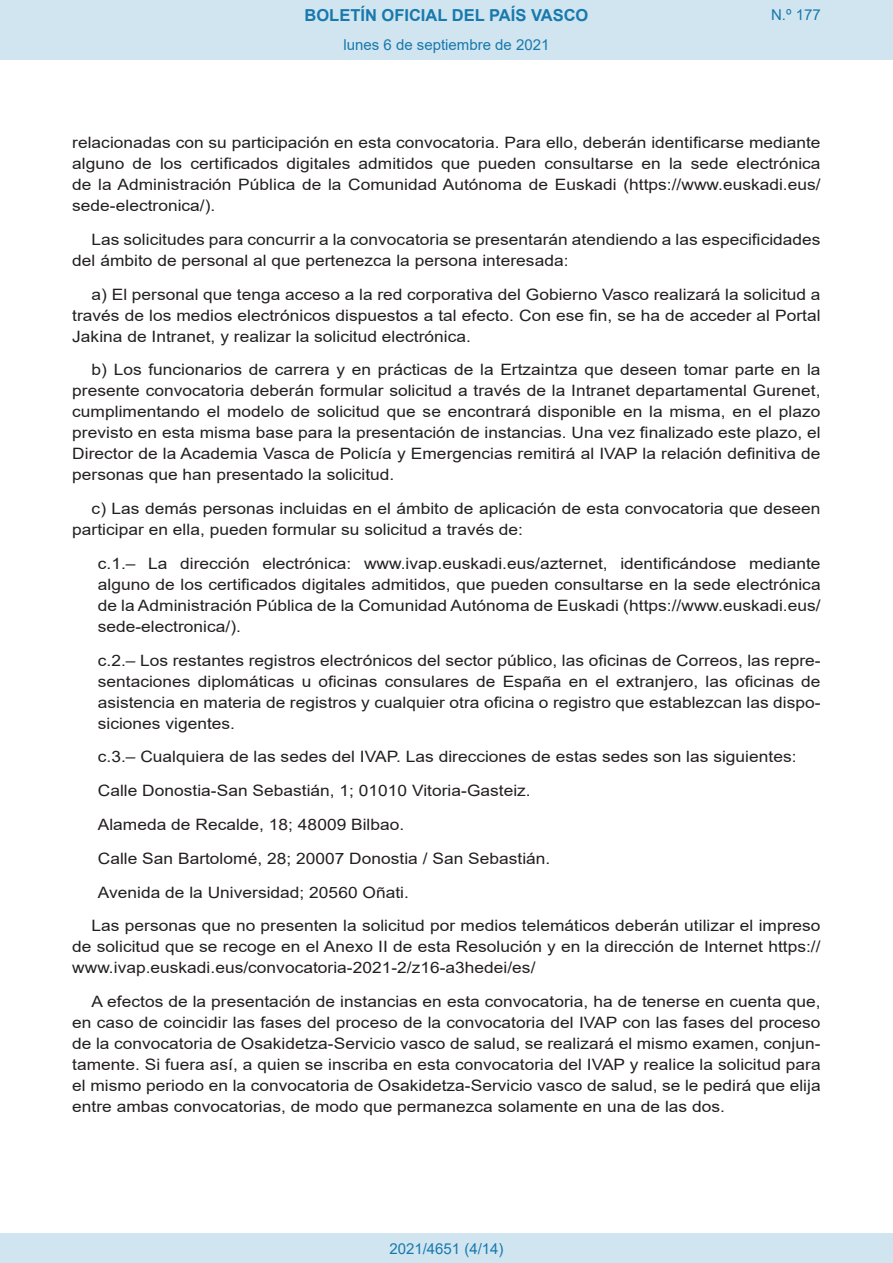
<style>
.page{position:relative;width:893px;height:1263px;background:#fff}
.page>*{position:absolute;margin:0;border:0;box-sizing:border-box;transform-origin:0 0}
.t1{font:700 16.5px "Arial";color:#1879ad}
.BOPVDetalle{font:15.6px/21px "Arial";color:#231f20;text-align:justify;scale:1.11 1}
.BOPVDetalle1{font:15.6px/21px "Arial";color:#231f20;text-align:justify;scale:1.11 1}
.Paginacion_Centro{font:15px "Arial";color:#1879ad}
</style>
<div class="page">
<div style="left:0;top:0;width:893px;height:60px;background:#d0e5f0"></div>
<div style="left:0;top:1233px;width:893px;height:30px;background:#d0e5f0"></div>
<p class="t1" style="left:305px;top:3px;width:285px">BOLETÍN OFICIAL DEL PAÍS VASCO</p>
<p class="Paginacion_Centro" style="left:343px;top:35px;width:207px">lunes 6 de septiembre de 2021</p>
<p class="Paginacion_Centro" style="left:771px;top:5px;width:51px">N.º 177</p>
<p class="BOPVDetalle" style="left:72px;top:132px;width:676px">relacionadas con su participación en esta convocatoria. Para ello, deberán identificarse mediante alguno de los certificados digitales admitidos que pueden consultarse en la sede electrónica de la Administración Pública de la Comunidad Autónoma de Euskadi (https://www.euskadi.eus/ sede-electronica/).</p>
<p class="BOPVDetalle" style="left:72px;top:229px;width:676px;text-indent:19px">Las solicitudes para concurrir a la convocatoria se presentarán atendiendo a las especificidades del ámbito de personal al que pertenezca la persona interesada:</p>
<p class="BOPVDetalle" style="left:72px;top:284px;width:676px;text-indent:19px">a) El personal que tenga acceso a la red corporativa del Gobierno Vasco realizará la solicitud a través de los medios electrónicos dispuestos a tal efecto. Con ese fin, se ha de acceder al Portal Jakina de Intranet, y realizar la solicitud electrónica.</p>
<p class="BOPVDetalle" style="left:72px;top:359px;width:676px;text-indent:19px">b) Los funcionarios de carrera y en prácticas de la Ertzaintza que deseen tomar parte en la presente convocatoria deberán formular solicitud a través de la Intranet departamental Gurenet, cumplimentando el modelo de solicitud que se encontrará disponible en la misma, en el plazo previsto en esta misma base para la presentación de instancias. Una vez finalizado este plazo, el Director de la Academia Vasca de Policía y Emergencias remitirá al IVAP la relación definitiva de personas que han presentado la solicitud.</p>
<p class="BOPVDetalle" style="left:72px;top:498px;width:675px;text-indent:19px">c) Las demás personas incluidas en el ámbito de aplicación de esta convocatoria que deseen participar en ella, pueden formular su solicitud a través de:</p>
<p class="BOPVDetalle1" style="left:98px;top:553px;width:653px">c.1.– La dirección electrónica: www.ivap.euskadi.eus/azternet, identificándose mediante alguno de los certificados digitales admitidos, que pueden consultarse en la sede electrónica de la Administración Pública de la Comunidad Autónoma de Euskadi (https://www.euskadi.eus/ sede-electronica/).</p>
<p class="BOPVDetalle1" style="left:98px;top:650px;width:653px">c.2.– Los restantes registros electrónicos del sector público, las oficinas de Correos, las repre&shy;sentaciones diplomáticas u oficinas consulares de España en el extranjero, las oficinas de asistencia en materia de registros y cualquier otra oficina o registro que establezcan las dispo&shy;siciones vigentes.</p>
<p class="BOPVDetalle1" style="left:98px;top:746px;width:631px">c.3.– Cualquiera de las sedes del IVAP. Las direcciones de estas sedes son las siguientes:</p>
<p class="BOPVDetalle1" style="left:98px;top:780px;width:392px">Calle Donostia-San Sebastián, 1; 01010 Vitoria-Gasteiz.</p>
<p class="BOPVDetalle1" style="left:98px;top:814px;width:278px">Alameda de Recalde, 18; 48009 Bilbao.</p>
<p class="BOPVDetalle1" style="left:98px;top:848px;width:409px">Calle San Bartolomé, 28; 20007 Donostia / San Sebastián.</p>
<p class="BOPVDetalle1" style="left:98px;top:881px;width:282px">Avenida de la Universidad; 20560 Oñati.</p>
<p class="BOPVDetalle" style="left:72px;top:915px;width:676px;text-indent:19px">Las personas que no presenten la solicitud por medios telemáticos deberán utilizar el impreso de solicitud que se recoge en el Anexo II de esta Resolución y en la dirección de Internet https:// www.ivap.euskadi.eus/convocatoria-2021-2/z16-a3hedei/es/</p>
<p class="BOPVDetalle" style="left:72px;top:991px;width:676px;text-indent:19px">A efectos de la presentación de instancias en esta convocatoria, ha de tenerse en cuenta que, en caso de coincidir las fases del proceso de la convocatoria del IVAP con las fases del proceso de la convocatoria de Osakidetza-Servicio vasco de salud, se realizará el mismo examen, conjun&shy;tamente. Si fuera así, a quien se inscriba en esta convocatoria del IVAP y realice la solicitud para el mismo periodo en la convocatoria de Osakidetza-Servicio vasco de salud, se le pedirá que elija entre ambas convocatorias, de modo que permanezca solamente en una de las dos.</p>
<p class="Paginacion_Centro" style="left:389px;top:1238px;width:116px">2021/4651 (4/14)</p>
</div>
